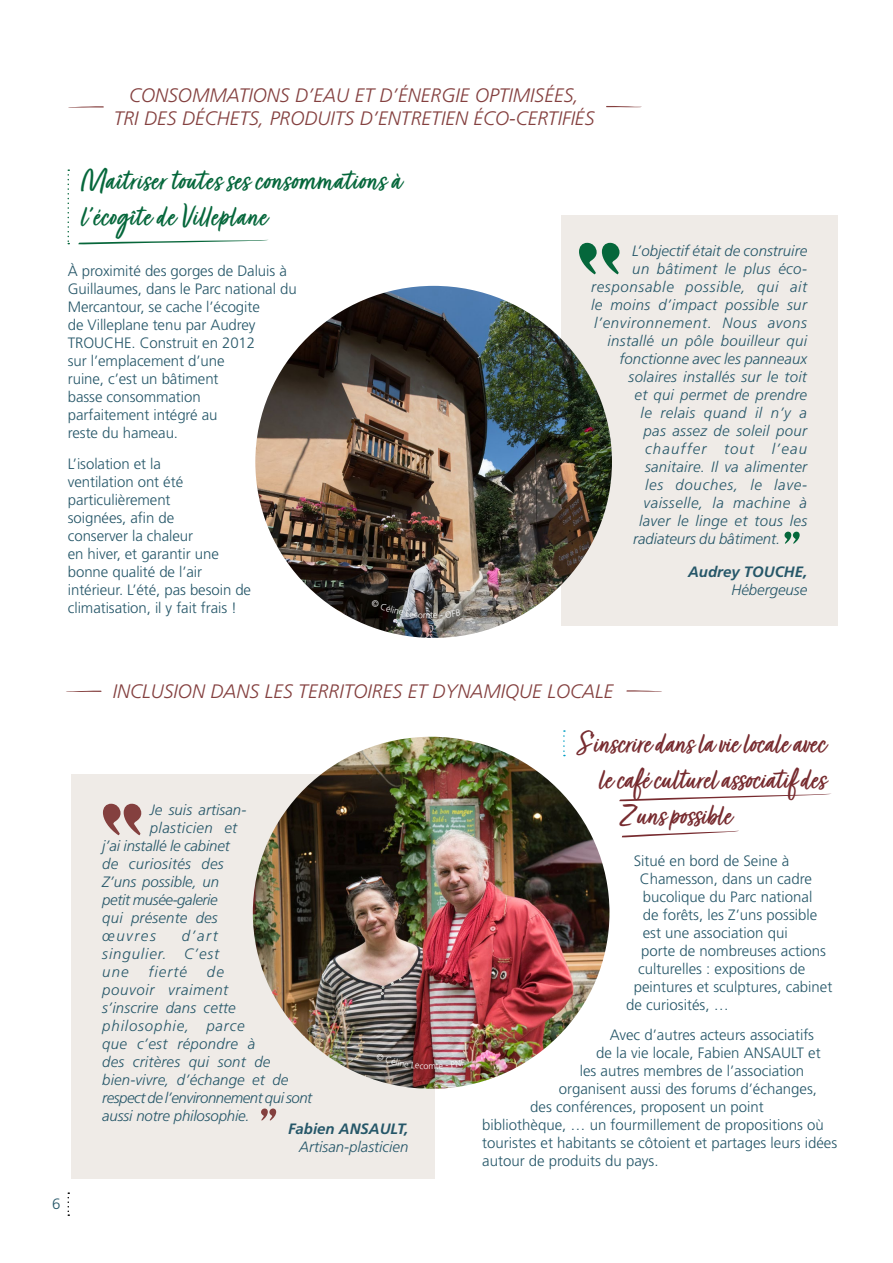
<style>
.page{position:relative;width:893px;height:1263px;background:#fff}
.page>*{position:absolute;margin:0;border:0;box-sizing:border-box;transform-origin:0 0}
.t1{font:33px "Turbinado";color:#772b2f}
.t2{font:33px/36px "Turbinado";letter-spacing:.015em;color:#05673b}
.t3{font:italic 300 19.5px/23.4px "Frutiger LT Std";color:#84403f;text-align:center}
.t4{font:300 15px/18px "Frutiger LT Std";color:#265769}
.t5{font:italic 300 15px/18px "Frutiger LT Std";letter-spacing:.02em;color:#265769;text-align:justify}
.t6{font:italic 300 15px "Frutiger LT Std";color:#265769}
.t7{font:italic 700 15px "Frutiger LT Std";color:#265769}
.t8{font:italic 300 15px "Frutiger LT Std";letter-spacing:.045em;color:#265769}
.t9{font:italic 300 15px "Frutiger LT Std";letter-spacing:.04em;color:#265769}
.t10{font:italic 300 15px "Frutiger LT Std";letter-spacing:-.005em;color:#265769}
.t11{font:italic 300 15px "Frutiger LT Std";letter-spacing:-.01em;color:#265769}
.t12{font:italic 300 15px "Frutiger LT Std";letter-spacing:.05em;color:#265769}
.t13{font:italic 300 15px "Frutiger LT Std";letter-spacing:-.025em;color:#265769}
.t14{font:italic 300 15px "Frutiger LT Std";letter-spacing:.075em;color:#265769}
.t15{font:300 9px "Frutiger LT Std";color:#fff}
</style>
<div class="page">
<svg style="left:68px;top:1192px;width:1px;height:24px"></svg>
<svg style="left:606px;top:106px;width:36px;height:1px"></svg>
<svg style="left:68px;top:106px;width:36px;height:2px"></svg>
<div style="left:561px;top:215px;width:277px;height:411px;background:#efebe7"></div>
<svg style="left:68px;top:169px;width:1px;height:75px"></svg>
<svg style="left:78px;top:240px;width:190px;height:4px"></svg>
<img style="left:255px;top:286px;width:357px;height:352px">
<div style="left:361px;top:590px;width:110px;height:39px;background:#000;opacity:.45"></div>
<svg style="left:579px;top:243px;width:40px;height:31px"></svg>
<svg style="left:784px;top:532px;width:16px;height:12px"></svg>
<svg style="left:626px;top:690px;width:36px;height:2px"></svg>
<svg style="left:66px;top:690px;width:36px;height:2px"></svg>
<div style="left:72px;top:774px;width:363px;height:404px;background:#efebe7"></div>
<svg style="left:619px;top:794px;width:211px;height:7px"></svg>
<svg style="left:103px;top:804px;width:38px;height:31px"></svg>
<svg style="left:261px;top:1108px;width:15px;height:12px"></svg>
<svg style="left:622px;top:831px;width:116px;height:6px"></svg>
<img style="left:253px;top:737px;width:356px;height:352px">
<div style="left:366px;top:1044px;width:108px;height:36px;background:#000;opacity:.45"></div>
<svg style="left:371px;top:600px;width:89px;height:18px;background:#575350"></svg>
<svg style="left:376px;top:1053px;width:52px;height:16px"></svg>
<svg style="left:436px;top:1059px;width:29px;height:10px"></svg>
<h2 class="t3" style="left:114px;top:84px;width:482px">CONSOMMATIONS D’EAU ET D’ÉNERGIE OPTIMISÉES,<br>TRI DES DÉCHETS, PRODUITS D’ENTRETIEN ÉCO-CERTIFIÉS</h2>
<h1 class="t2" style="left:81px;top:165px;width:323px">Maîtriser toutes ses consommations à l’écogîte de Villeplane</h1>
<p class="t4" style="left:68px;top:262px;width:230px">À proximité des gorges de Daluis à<br>Guillaumes, dans le Parc national du<br>Mercantour, se cache l’écogite<br>de Villeplane tenu par Audrey<br>TROUCHE. Construit en 2012<br>sur l’emplacement d’une<br>ruine, c’est un bâtiment<br>basse consommation<br>parfaitement intégré au<br>reste du hameau.</p>
<p class="t4" style="left:68px;top:455px;width:185px">L’isolation et la<br>ventilation ont été particulièrement<br>soignées, afin de<br>conserver la chaleur<br>en hiver, et garantir une bonne qualité de l’air intérieur. L’été, pas besoin de climatisation, il y fait frais !</p>
<p class="t15" style="left:430px;top:610px;width:5px">t</p>
<p class="t6" style="left:632px;top:242px;width:176px">L’objectif était de construire</p>
<p class="t5" style="left:632px;top:260px;width:176px">un bâtiment le plus éco-</p>
<p class="t8" style="left:591px;top:278px;width:218px">responsable possible, qui ait</p>
<p class="t5" style="left:591px;top:296px;width:217px">le moins d’impact possible sur</p>
<p class="t9" style="left:594px;top:314px;width:214px">l’environnement. Nous avons</p>
<p class="t5" style="left:608px;top:332px;width:201px">installé un pôle bouilleur qui</p>
<p class="t6" style="left:620px;top:350px;width:189px">fonctionne avec les panneaux</p>
<p class="t5" style="left:629px;top:368px;width:180px">solaires installés sur le toit</p>
<p class="t5" style="left:635px;top:386px;width:174px">et qui permet de prendre</p>
<p class="t5" style="left:641px;top:404px;width:168px">le relais quand il n’y a</p>
<p class="t5" style="left:644px;top:422px;width:165px">pas assez de soleil pour</p>
<p class="t14" style="left:645px;top:440px;width:164px">chauffer tout l’eau</p>
<p class="t5" style="left:645px;top:458px;width:164px">sanitaire. Il va alimenter</p>
<p class="t12" style="left:645px;top:476px;width:164px">les douches, le lave-</p>
<p class="t5" style="left:644px;top:494px;width:165px">vaisselle, la machine à</p>
<p class="t5" style="left:639px;top:512px;width:170px">laver le linge et tous les</p>
<p class="t10" style="left:633px;top:530px;width:149px">radiateurs du bâtiment.</p>
<p class="t7" style="left:688px;top:563px;width:121px">Audrey TOUCHE,</p>
<p class="t6" style="left:731px;top:581px;width:77px">Hébergeuse</p>
<p class="t4" style="left:52px;top:1194px;width:10px">6</p>
<h2 class="t3" style="left:113px;top:680px;width:502px">INCLUSION DANS LES TERRITOIRES ET DYNAMIQUE LOCALE</h2>
<p class="t5" style="left:150px;top:801px;width:98px">Je suis artisan-</p>
<p class="t5" style="left:150px;top:819px;width:89px">plasticien et</p>
<p class="t11" style="left:102px;top:837px;width:129px">j’ai installé le cabinet</p>
<p class="t5" style="left:102px;top:855px;width:123px">de curiosités des</p>
<p class="t6" style="left:102px;top:873px;width:118px">Z’uns possible, un</p>
<p class="t13" style="left:102px;top:891px;width:117px">petit musée-galerie</p>
<p class="t5" style="left:102px;top:909px;width:117px">qui présente des</p>
<p class="t5" style="left:102px;top:927px;width:55px">œuvres</p>
<p class="t5" style="left:102px;top:927px;width:119px;text-indent:79px">d’art singulier. C’est une</p>
<p class="t5" style="left:148px;top:963px;width:40px">fierté</p>
<p class="t5" style="left:102px;top:963px;width:211px;text-align:left;text-indent:105px">de<br>pouvoir vraiment<br>s’inscrire dans cette philosophie, parce<br>que c’est répondre à<br>des critères qui sont de bien-vivre, d’échange et de respect de l’environnement qui sont aussi notre philosophie.</p>
<p class="t7" style="left:288px;top:1120px;width:122px">Fabien ANSAULT,</p>
<p class="t6" style="left:299px;top:1138px;width:111px">Artisan-plasticien</p>
<p class="t15" style="left:428px;top:1061px;width:9px">m</p>
<h1 class="t1" style="left:576px;top:726px;width:250px">S’inscrire dans la vie locale avec</h1>
<h1 class="t1" style="left:599px;top:762px;width:229px">le café culturel associatif des</h1>
<h1 class="t1" style="left:620px;top:798px;width:113px">Z’uns possible</h1>
<p class="t4" style="left:634px;top:852px;width:157px">Situé en bord de Seine à</p>
<p class="t4" style="left:640px;top:870px;width:174px">Chamesson, dans un cadre</p>
<p class="t4" style="left:643px;top:888px;width:171px">bucolique du Parc national</p>
<p class="t4" style="left:643px;top:906px;width:176px">de forêts, les Z’uns possible</p>
<p class="t4" style="left:643px;top:924px;width:147px">est une association qui</p>
<p class="t4" style="left:641px;top:942px;width:186px">porte de nombreuses actions</p>
<p class="t4" style="left:638px;top:960px;width:169px">culturelles : expositions de</p>
<p class="t4" style="left:634px;top:978px;width:200px">peintures et sculptures, cabinet</p>
<p class="t4" style="left:626px;top:996px;width:104px">de curiosités, …</p>
<p class="t4" style="left:610px;top:1026px;width:206px">Avec d’autres acteurs associatifs</p>
<p class="t4" style="left:596px;top:1044px;width:226px">de la vie locale, Fabien ANSAULT et</p>
<p class="t4" style="left:580px;top:1062px;width:226px">les autres membres de l’association</p>
<p class="t4" style="left:559px;top:1080px;width:260px">organisent aussi des forums d’échanges,</p>
<p class="t4" style="left:530px;top:1098px;width:235px">des conférences, proposent un point</p>
<p class="t4" style="left:482px;top:1116px;width:343px">bibliothèque, … un fourmillement de propositions où</p>
<p class="t4" style="left:482px;top:1134px;width:357px">touristes et habitants se côtoient et partages leurs idées</p>
<p class="t4" style="left:482px;top:1152px;width:178px">autour de produits du pays.</p>
</div>
